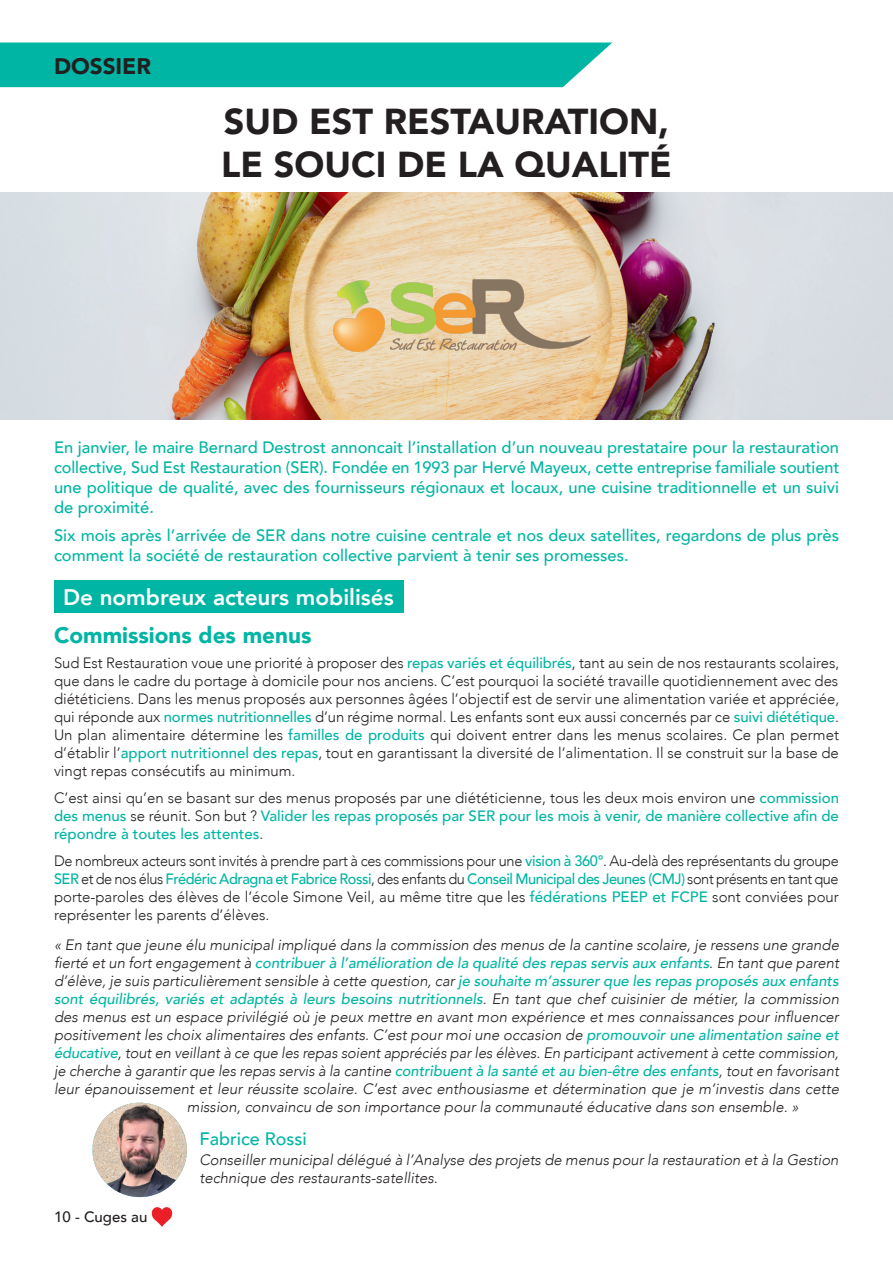
<style>
.page{position:relative;width:893px;height:1263px;background:#fff}
.page>*{position:absolute;margin:0;border:0;box-sizing:border-box;transform-origin:0 0}
.t1{font:900 36px/43.2px "Avenir";color:#231f20}
.t2{font:800 22.5px "Avenir";color:#fff}
.t3{font:900 22.5px "Avenir";color:#00b5a4}
.t4{font:900 22.5px "Avenir";color:#231f20}
.t5{font:500 18px "Avenir";color:#00b5a4}
.t6{font:500 16.5px/19.8px "Avenir";color:#00b5a4;text-align:justify}
.t7{font:300 15px/18px "Avenir";color:#231f20;text-align:justify}
.t8{font:italic 300 15px/18px "Avenir";color:#231f20}
.t9{font:500 15px/18px "Avenir";color:#00b5a4;text-align:justify}
.t10{font:italic 500 15px "Avenir";color:#00b5a4}
.t11{font:500 15px "Avenir";color:#231f20}
.s1{font-weight:500;color:#00b5a4}
.s2{font-weight:300;color:#231f20}
</style>
<div class="page">
<div style="left:0;top:43px;width:612px;height:44px;background:#00b5a4"></div>
<img style="left:152px;top:1207px;width:20px;height:19px">
<img style="left:92px;top:1103px;width:95px;height:94px;border-radius:47px">
<img style="left:0;top:193px;width:893px;height:227px">
<img style="left:333px;top:280px;width:258px;height:72px">
<div style="left:54px;top:580px;width:350px;height:33px;background:#00b5a4"></div>
<h2 class="t4" style="left:54px;top:47px;width:99px">DOSSIER</h2>
<h1 class="t1" style="left:221px;top:98px;width:452px">SUD EST RESTAURATION,<br>LE SOUCI DE LA QUALITÉ</h1>
<p class="t6" style="left:54px;top:437px;width:787px">En janvier, le maire Bernard Destrost annoncait l’installation d’un nouveau prestataire pour la restauration collective, Sud Est Restauration (SER). Fondée en 1993 par Hervé Mayeux, cette entreprise familiale soutient une politique de qualité, avec des fournisseurs régionaux et locaux, une cuisine traditionnelle et un suivi de proximité.</p>
<p class="t6" style="left:54px;top:524px;width:786px">Six mois après l’arrivée de SER dans notre cuisine centrale et nos deux satellites, regardons de plus près comment la société de restauration collective parvient à tenir ses promesses.</p>
<h2 class="t2" style="left:63px;top:579px;width:332px">De nombreux acteurs mobilisés</h2>
<h2 class="t3" style="left:54px;top:616px;width:259px">Commissions des menus</h2>
<p class="t7" style="left:54px;top:654px;width:787px">Sud Est Restauration voue une priorité à proposer des <span class="s1">repas variés et équilibrés</span>, tant au sein de nos restaurants scolaires, que dans le cadre du portage à domicile pour nos anciens. C’est pourquoi la société travaille quotidiennement avec des diététiciens. Dans les menus proposés aux personnes âgées l’objectif est de servir une alimentation variée et appréciée, qui réponde aux <span class="s1">normes nutritionnelles</span> d’un régime normal. Les enfants sont eux aussi concernés par ce <span class="s1">suivi diététique</span>.<br>Un plan alimentaire détermine les <span class="s1">familles de produits</span> qui doivent entrer dans les menus scolaires. Ce plan permet d’établir l’<span class="s1">apport nutritionnel des repas</span>, tout en garantissant la diversité de l’alimentation. Il se construit sur la base de vingt repas consécutifs au minimum.</p>
<p class="t9" style="left:54px;top:788px;width:786px"><span class="s2">C’est ainsi qu’en se basant sur des menus proposés par une diététicienne, tous les deux mois environ une</span> commission des menus <span class="s2">se réunit. Son but ?</span> Valider les repas proposés par SER pour les mois à venir, de manière collective afin de répondre à toutes les attentes<span class="s2">.</span></p>
<p class="t7" style="left:54px;top:851px;width:786px">De nombreux acteurs sont invités à prendre part à ces commissions pour une <span class="s1">vision à 360°</span>. Au-delà des représentants du groupe <span class="s1">SER</span> et de nos élus <span class="s1">Frédéric Adragna et Fabrice Rossi</span>, des enfants du <span class="s1">Conseil Municipal des Jeunes (CMJ)</span> sont présents en tant que porte-paroles des élèves de l’école Simone Veil, au même titre que les <span class="s1">fédérations PEEP et FCPE</span> sont conviées pour représenter les parents d’élèves.</p>
<p class="t8" style="left:54px;top:936px;width:786px">« En tant que jeune élu municipal impliqué dans la commission des menus de la cantine scolaire, je ressens une grande</p>
<p class="t10" style="left:54px;top:954px;width:786px"><span class="s2">fierté et un fort engagement à</span> contribuer à l’amélioration de la qualité des repas servis aux enfants<span class="s2">. En tant que parent</span></p>
<p class="t8" style="left:54px;top:972px;width:786px">d’élève, je suis particulièrement sensible à cette question, car <span class="s1">je souhaite m’assurer que les repas proposés aux enfants</span></p>
<p class="t10" style="left:54px;top:990px;width:786px">sont équilibrés, variés et adaptés à leurs besoins nutritionnels<span class="s2">. En tant que chef cuisinier de métier, la commission</span></p>
<p class="t8" style="left:54px;top:1008px;width:786px">des menus est un espace privilégié où je peux mettre en avant mon expérience et mes connaissances pour influencer</p>
<p class="t8" style="left:54px;top:1026px;width:786px">positivement les choix alimentaires des enfants. C’est pour moi une occasion de <span class="s1">promouvoir une alimentation saine et</span></p>
<p class="t8" style="left:54px;top:1044px;width:786px"><span class="s1">éducative</span>, tout en veillant à ce que les repas soient appréciés par les élèves. En participant activement à cette commission,</p>
<p class="t8" style="left:54px;top:1062px;width:786px">je cherche à garantir que les repas servis à la cantine <span class="s1">contribuent à la santé et au bien-être des enfants</span>, tout en favorisant</p>
<p class="t8" style="left:54px;top:1080px;width:786px">leur épanouissement et leur réussite scolaire. C’est avec enthousiasme et détermination que je m’investis dans cette</p>
<p class="t8" style="left:187px;top:1098px;width:613px">mission, convaincu de son importance pour la communauté éducative dans son ensemble. »</p>
<p class="t11" style="left:54px;top:1204px;width:95px">10 - Cuges au</p>
<p class="t5" style="left:199px;top:1123px;width:109px">Fabrice Rossi</p>
<p class="t8" style="left:199px;top:1151px;width:641px">Conseiller municipal délégué à l’Analyse des projets de menus pour la restauration et à la Gestion technique des restaurants-satellites.</p>
</div>
